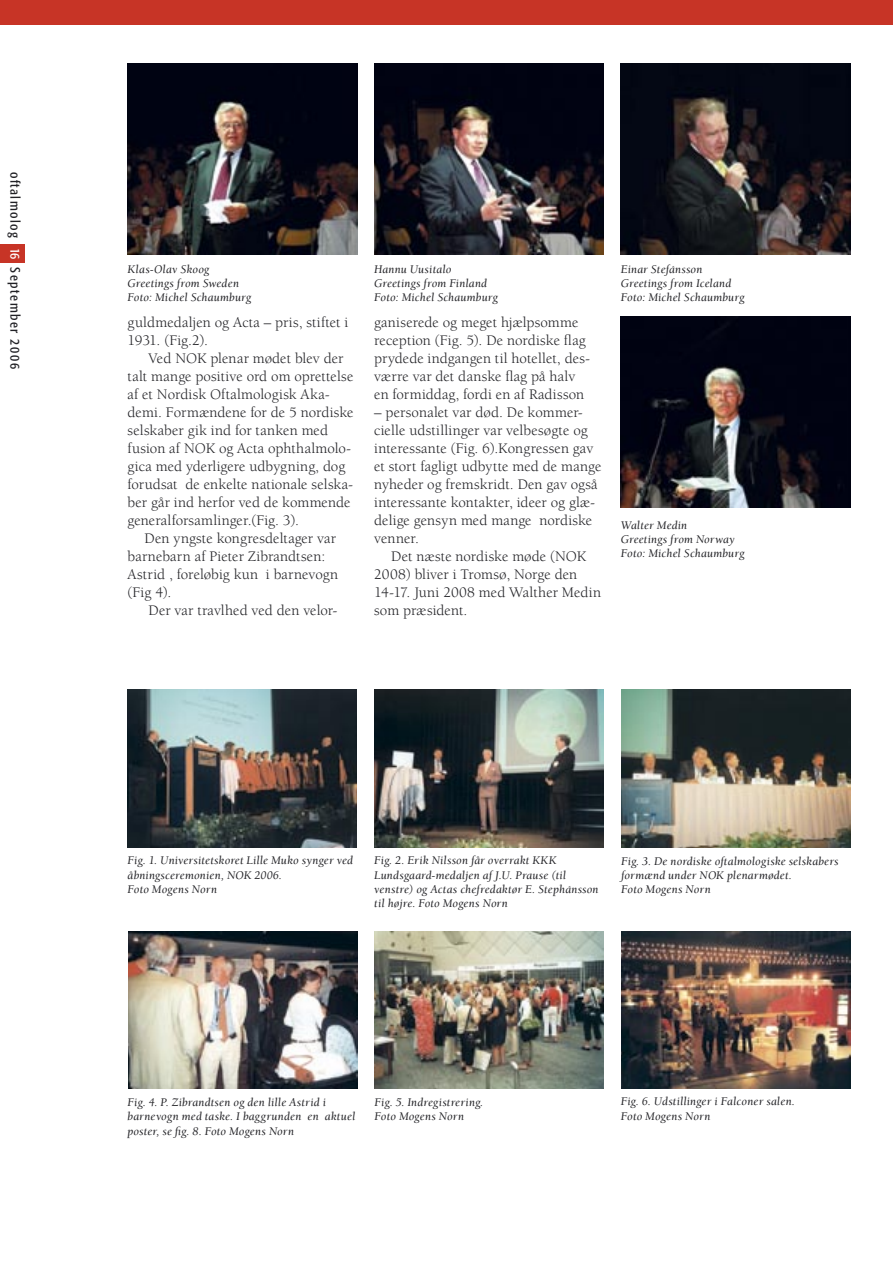
<style>
.page{position:relative;width:893px;height:1263px;background:#fff}
.page>*{position:absolute;margin:0;border:0;box-sizing:border-box;transform-origin:0 0}
.Brødtekst{font:15px/18px "Berkeley";letter-spacing:.005em;color:#212125}
.t1{font:condensed 13.5px "Formata";letter-spacing:.105em;color:#212125}
.t2{font:condensed 13.5px "Formata";color:#fff}
.billedtekst{font:italic 12px/14.4px "Berkeley";letter-spacing:.01em;color:#212125}
</style>
<div class="page">
<div style="left:0;top:244px;width:25px;height:19px;background:#c73426"></div>
<div style="left:435px;top:0;width:458px;height:25px;background:#c73426"></div>
<div style="left:0;top:0;width:435px;height:25px;background:#c73426"></div>
<img style="left:128px;top:64px;width:229px;height:191px">
<img style="left:621px;top:316px;width:229px;height:191px">
<img style="left:374px;top:64px;width:230px;height:191px">
<img style="left:621px;top:64px;width:229px;height:191px">
<img style="left:128px;top:690px;width:229px;height:158px">
<img style="left:375px;top:690px;width:228px;height:158px">
<img style="left:622px;top:690px;width:228px;height:158px">
<img style="left:128px;top:931px;width:229px;height:158px">
<img style="left:375px;top:931px;width:229px;height:158px">
<img style="left:621px;top:931px;width:229px;height:158px">
<p class="t1" style="left:23px;top:172px;width:67px;rotate:90deg">oftalmolog</p>
<p class="t2" style="left:23px;top:248px;width:13px;rotate:90deg">16</p>
<p class="t1" style="left:23px;top:267px;width:103px;rotate:90deg">September 2006</p>
<p class="billedtekst" style="left:128px;top:262px;width:83px">Klas-Olav Skoog</p>
<p class="billedtekst" style="left:128px;top:276px;width:113px">Greetings from Sweden</p>
<p class="billedtekst" style="left:128px;top:291px;width:125px">Foto: Michel Schaumburg</p>
<p class="Brødtekst" style="left:128px;top:314px;width:222px">guldmedaljen og Acta – pris, stiftet i<br>1931. (Fig.2).</p>
<p class="Brødtekst" style="left:128px;top:350px;width:228px;text-indent:21px">Ved NOK plenar mødet blev der talt mange positive ord om oprettelse af et Nordisk Oftalmologisk Aka&shy;demi. Formændene for de 5 nordiske selskaber gik ind for tanken med fusion af NOK og Acta ophthalmolo&shy;gica med yderligere udbygning, dog forudsat de enkelte nationale selska&shy;ber går ind herfor ved de kommende generalforsamlinger.(Fig. 3).</p>
<p class="Brødtekst" style="left:128px;top:530px;width:212px;text-indent:17px">Den yngste kongresdeltager var barnebarn af Pieter Zibrandtsen:<br>Astrid , foreløbig kun i barnevogn (Fig 4).</p>
<p class="Brødtekst" style="left:148px;top:602px;width:190px">Der var travlhed ved den velor-</p>
<p class="billedtekst" style="left:374px;top:262px;width:79px">Hannu Uusitalo</p>
<p class="billedtekst" style="left:374px;top:276px;width:114px">Greetings from Finland</p>
<p class="billedtekst" style="left:374px;top:291px;width:125px">Foto: Michel Schaumburg</p>
<p class="Brødtekst" style="left:374px;top:314px;width:218px">ganiserede og meget hjælpsomme reception (Fig. 5). De nordiske flag prydede indgangen til hotellet, des&shy;værre var det danske flag på halv en formiddag, fordi en af Radisson</p>
<p class="Brødtekst" style="left:374px;top:404px;width:229px">– personalet var død. De kommer&shy;cielle udstillinger var velbesøgte og interessante (Fig. 6).Kongressen gav et stort fagligt udbytte med de mange nyheder og fremskridt. Den gav også interessante kontakter, ideer og glæ&shy;delige gensyn med mange nordiske venner.</p>
<p class="Brødtekst" style="left:374px;top:548px;width:228px;text-indent:17px">Det næste nordiske møde (NOK<br>2008) bliver i Tromsø, Norge den<br>14-17. Juni 2008 med Walther Medin som præsident.</p>
<p class="billedtekst" style="left:621px;top:262px;width:83px">Einar Stefánsson</p>
<p class="billedtekst" style="left:621px;top:276px;width:112px">Greetings from Iceland</p>
<p class="billedtekst" style="left:621px;top:291px;width:125px">Foto: Michel Schaumburg</p>
<p class="billedtekst" style="left:621px;top:518px;width:68px">Walter Medin</p>
<p class="billedtekst" style="left:621px;top:532px;width:116px">Greetings from Norway</p>
<p class="billedtekst" style="left:621px;top:547px;width:125px">Foto: Michel Schaumburg</p>
<p class="billedtekst" style="left:128px;top:853px;width:227px">Fig. 1. Universitetskoret Lille Muko synger ved åbningsceremonien, NOK 2006.</p>
<p class="billedtekst" style="left:128px;top:882px;width:91px">Foto Mogens Norn</p>
<p class="billedtekst" style="left:374px;top:853px;width:226px">Fig. 2. Erik Nilsson får overrakt KKK Lundsgaard-medaljen af J.U. Prause (til venstre) og Actas chefredaktør E. Stephánsson til højre. Foto Mogens Norn</p>
<p class="billedtekst" style="left:621px;top:854px;width:219px">Fig. 3. De nordiske oftalmologiske selskabers formænd under NOK plenarmødet.</p>
<p class="billedtekst" style="left:621px;top:883px;width:91px">Foto Mogens Norn</p>
<p class="billedtekst" style="left:128px;top:1095px;width:229px">Fig. 4. P. Zibrandtsen og den lille Astrid i barnevogn med taske. I baggrunden en aktuel poster, se fig. 8. Foto Mogens Norn</p>
<p class="billedtekst" style="left:375px;top:1095px;width:110px">Fig. 5. Indregistrering.</p>
<p class="billedtekst" style="left:375px;top:1109px;width:91px">Foto Mogens Norn</p>
<p class="billedtekst" style="left:621px;top:1095px;width:176px">Fig. 6. Udstillinger i Falconer salen.</p>
<p class="billedtekst" style="left:621px;top:1109px;width:91px">Foto Mogens Norn</p>
</div>
